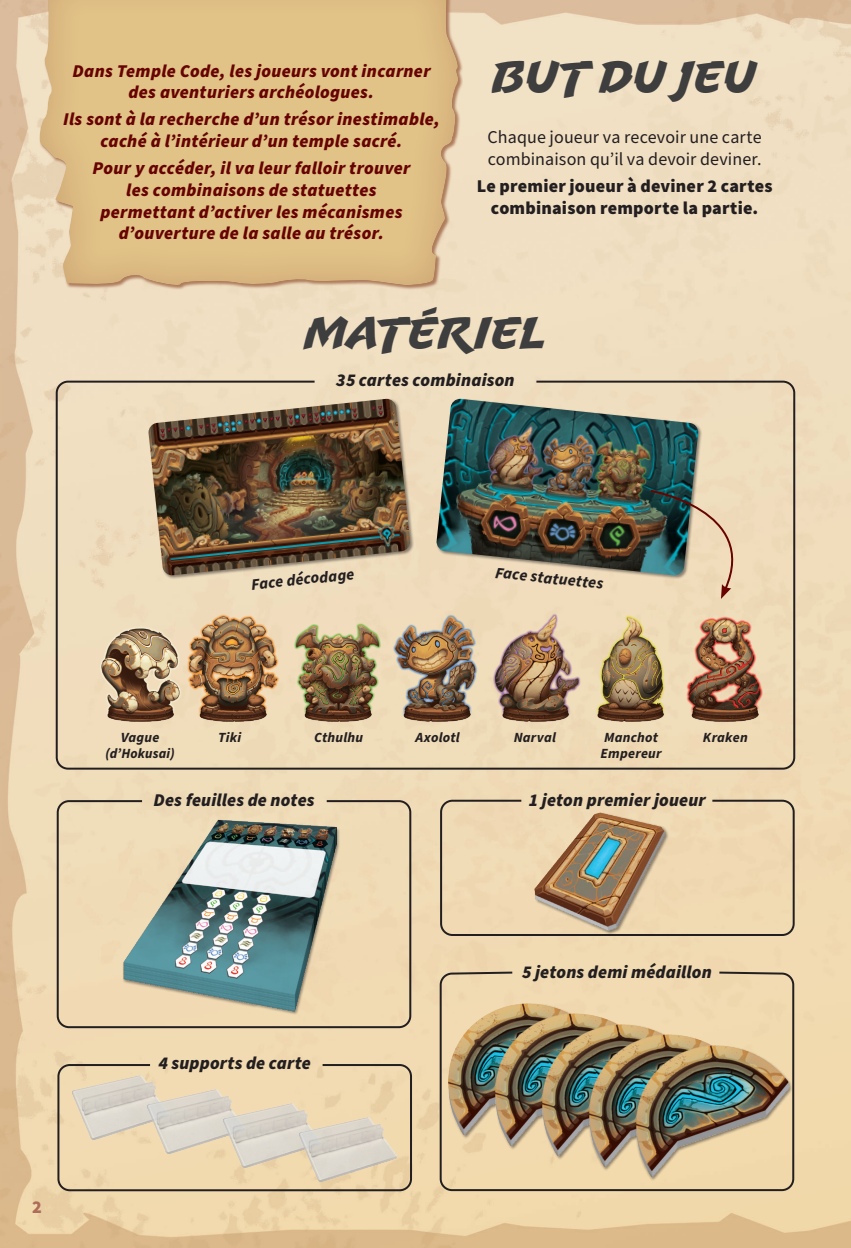
<style>
.page{position:relative;width:851px;height:1248px;background:#fff}
.page>*{position:absolute;margin:0;border:0;box-sizing:border-box;transform-origin:0 0}
.t1{font:46px "Uppercut Angle";letter-spacing:.005em;color:#3e3e3f}
.t2{font:italic 900 18px/21.6px "Source Sans Pro";letter-spacing:.02em;color:#670300;text-align:center}
.t3{font:italic 900 18px "Source Sans Pro";letter-spacing:.01em;color:#231f20}
.t4{font:18px/21.6px "Source Sans Pro";letter-spacing:.005em;color:#231f20}
.t5{font:900 18px/21.6px "Source Sans Pro";letter-spacing:.01em;color:#231f20;text-align:center}
.t6{font:900 18px "Source Sans Pro";color:#ad6d59}
.t7{font:italic 700 16px "Source Sans Pro";color:#231f20}
.t8{font:italic 700 14px/16px "Source Sans Pro";letter-spacing:.015em;color:#231f20;text-align:center}
</style>
<div class="page">
<img style="left:0;top:0;width:850px;height:1247px">
<div style="left:39px;top:0;width:422px;height:286px;background:#670300;opacity:.17"></div>
<div style="left:56px;top:380px;width:739px;height:389px;border:2px solid #231f20;border-radius:11px"></div>
<div style="left:440px;top:799px;width:354px;height:136px;border:2px solid #231f20;border-radius:11px"></div>
<div style="left:57px;top:800px;width:354px;height:228px;border:2px solid #231f20;border-radius:11px"></div>
<div style="left:439px;top:972px;width:355px;height:218px;border:2px solid #231f20;border-radius:11px"></div>
<div style="left:57px;top:1063px;width:355px;height:128px;border:2px solid #231f20;border-radius:11px"></div>
<div style="left:757px;top:622px;width:93px;height:545px;background:#f1dab2"></div>
<div style="left:436px;top:398px;width:266px;height:181px;background:#231f20;opacity:.5"></div>
<img style="left:436px;top:399px;width:262px;height:176px">
<div style="left:148px;top:398px;width:266px;height:181px;background:#231f20;opacity:.5"></div>
<img style="left:148px;top:399px;width:262px;height:176px">
<div style="left:122px;top:819px;width:218px;height:196px;background:#231f20;opacity:.5"></div>
<img style="left:123px;top:819px;width:213px;height:192px">
<img style="left:448px;top:1003px;width:153px;height:132px">
<img style="left:495px;top:1013px;width:153px;height:133px">
<img style="left:542px;top:1024px;width:153px;height:132px">
<img style="left:589px;top:1034px;width:153px;height:133px">
<div style="left:635px;top:1045px;width:157px;height:136px;background:#231f20;opacity:.5"></div>
<img style="left:636px;top:1045px;width:152px;height:132px">
<div style="left:534px;top:811px;width:134px;height:123px;background:#231f20;opacity:.5"></div>
<img style="left:534px;top:812px;width:130px;height:118px">
<img style="left:72px;top:1075px;width:97px;height:64px">
<img style="left:148px;top:1089px;width:96px;height:64px">
<img style="left:224px;top:1103px;width:96px;height:64px">
<img style="left:299px;top:1117px;width:97px;height:64px">
<img style="left:402px;top:595px;width:70px;height:144px">
<img style="left:297px;top:595px;width:105px;height:144px">
<img style="left:205px;top:595px;width:92px;height:144px">
<img style="left:472px;top:595px;width:95px;height:144px">
<img style="left:567px;top:595px;width:94px;height:144px">
<img style="left:661px;top:595px;width:128px;height:144px">
<img style="left:77px;top:595px;width:128px;height:144px">
<svg style="left:649px;top:489px;width:110px;height:110px;background:#b2ad97"></svg>
<p class="t2" style="left:72px;top:60px;width:359px">Dans Temple Code, les joueurs vont incarner des aventuriers archéologues.</p>
<p class="t2" style="left:63px;top:109px;width:378px">Ils sont à la recherche d’un trésor inestimable, caché à l’intérieur d’un temple sacré.</p>
<p class="t2" style="left:92px;top:158px;width:319px">Pour y accéder, il va leur falloir trouver les combinaisons de statuettes permettant d’activer les mécanismes d’ouverture de la salle au trésor.</p>
<h1 class="t1" style="left:492px;top:50px;width:266px">BUT DU JEU</h1>
<p class="t4" style="left:487px;top:127px;width:275px">Chaque joueur va recevoir une carte combinaison qu’il va devoir deviner.</p>
<p class="t5" style="left:476px;top:175px;width:297px">Le premier joueur à deviner 2 cartes combinaison remporte la partie.</p>
<h1 class="t1" style="left:305px;top:306px;width:243px">MATÉRIEL</h1>
<p class="t3" style="left:336px;top:367px;width:180px">35 cartes combinaison</p>
<p class="t6" style="left:32px;top:1194px;width:11px">2</p>
<p class="t7" style="left:250px;top:573px;width:105px;rotate:-6deg">Face décodage</p>
<p class="t7" style="left:496px;top:561px;width:110px;rotate:6deg">Face statuettes</p>
<p class="t8" style="left:105px;top:729px;width:71px">Vague (d’Hokusai)</p>
<p class="t8" style="left:218px;top:729px;width:25px">Tiki</p>
<p class="t8" style="left:314px;top:729px;width:51px">Cthulhu</p>
<p class="t8" style="left:415px;top:729px;width:46px">Axolotl</p>
<p class="t8" style="left:513px;top:729px;width:44px">Narval</p>
<p class="t8" style="left:600px;top:729px;width:62px;text-align:left">Manchot<br>Empereur</p>
<p class="t8" style="left:702px;top:729px;width:46px">Kraken</p>
<p class="t3" style="left:153px;top:787px;width:163px">Des feuilles de notes</p>
<p class="t3" style="left:158px;top:1050px;width:154px">4 supports de carte</p>
<p class="t3" style="left:529px;top:787px;width:178px">1 jeton premier joueur</p>
<p class="t3" style="left:522px;top:959px;width:191px">5 jetons demi médaillon</p>
</div>
